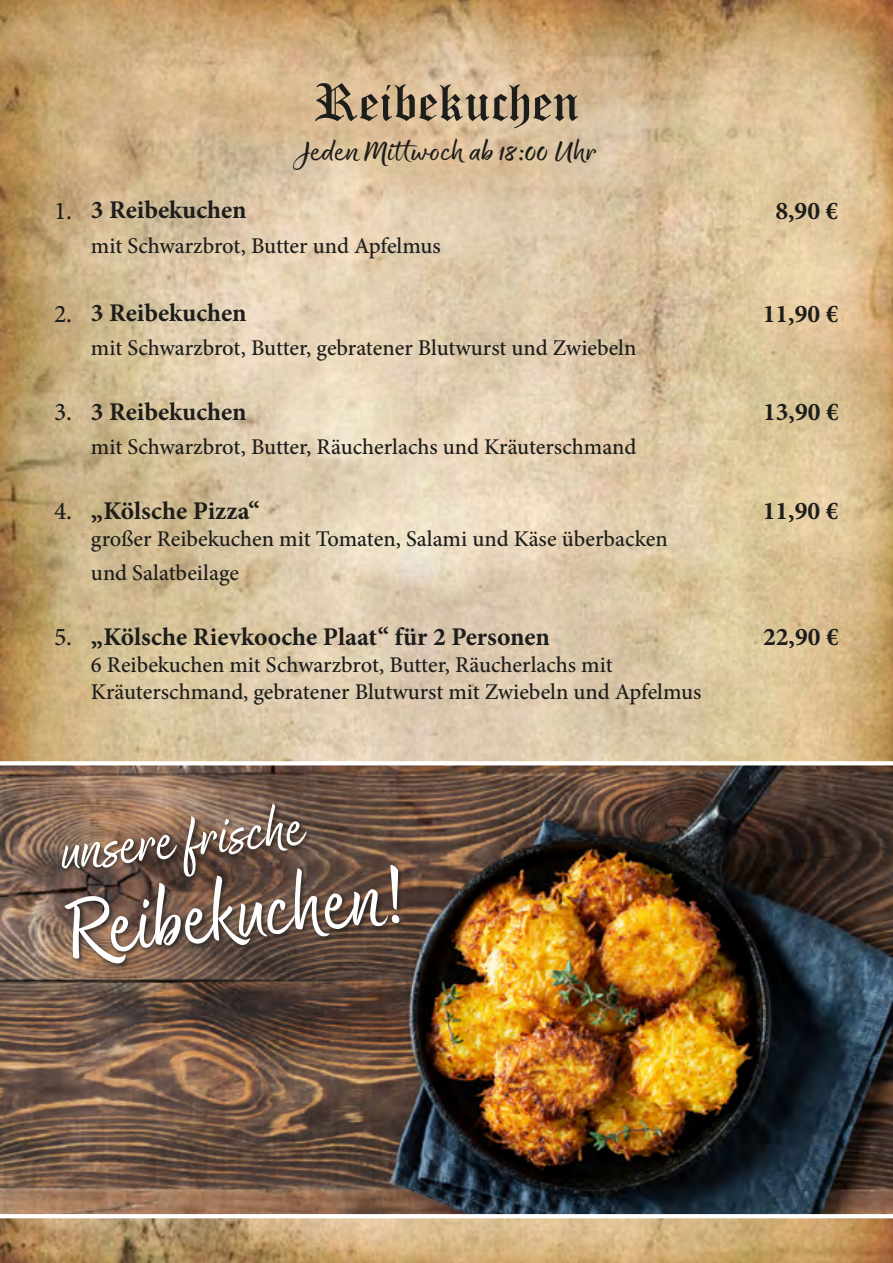
<style>
.page{position:relative;width:893px;height:1263px;background:#fff}
.page>*{position:absolute;margin:0;border:0;box-sizing:border-box;transform-origin:0 0}
.t1{font:93px "Good Karma Smooth Upright";color:#fff}
.t2{font:63px "Good Karma Smooth";color:#fff}
.t3{font:52.5px "Old English Text";color:#1d1d1b}
.t4{font:31.5px "Good Karma Smooth Wide Upright";color:#1d1d1b}
.t5{font:700 25.5px "Minion Pro";color:#1d1d1b}
.t6{font:500 25.5px "Minion Pro";color:#1d1d1b}
.t7{font:500 22.5px/34.2px "Minion Pro";letter-spacing:-.005em;color:#1d1d1b}
</style>
<div class="page">
<img style="left:0;top:0;width:893px;height:1263px">
<img style="left:0;top:761px;width:893px;height:457px">
<div style="left:60px;top:802px;width:345px;height:168px;background:#1d1d1b;opacity:.75"></div>
<h3 class="t3" style="left:314px;top:68px;width:267px">Reibekuchen</h3>
<h3 class="t4" style="left:296px;top:133px;width:303px">Jeden Mittwoch ab 18:00 Uhr</h3>
<p class="t6" style="left:54px;top:194px;width:20px">1.</p>
<p class="t5" style="left:91px;top:192px;width:157px">3 Reibekuchen</p>
<p class="t7" style="left:91px;top:228px;width:351px">mit Schwarzbrot, Butter und Apfelmus</p>
<p class="t6" style="left:54px;top:296px;width:20px">2.</p>
<p class="t5" style="left:91px;top:295px;width:157px">3 Reibekuchen</p>
<p class="t7" style="left:91px;top:331px;width:547px">mit Schwarzbrot, Butter, gebratener Blutwurst und Zwiebeln</p>
<p class="t6" style="left:54px;top:395px;width:20px">3.</p>
<p class="t5" style="left:91px;top:394px;width:157px">3 Reibekuchen</p>
<p class="t7" style="left:91px;top:430px;width:547px">mit Schwarzbrot, Butter, Räucherlachs und Kräuterschmand</p>
<p class="t6" style="left:54px;top:494px;width:20px">4.</p>
<p class="t5" style="left:91px;top:493px;width:170px">„Kölsche Pizza“</p>
<p class="t7" style="left:91px;top:522px;width:578px">großer Reibekuchen mit Tomaten, Salami und Käse überbacken und Salatbeilage</p>
<p class="t6" style="left:54px;top:619px;width:20px">5.</p>
<p class="t5" style="left:91px;top:619px;width:461px">„Kölsche Rievkooche Plaat“ für 2 Personen</p>
<p class="t7" style="left:91px;top:651px;width:612px;line-height:27px">6 Reibekuchen mit Schwarzbrot, Butter, Räucherlachs mit<br>Kräuterschmand, gebratener Blutwurst mit Zwiebeln und Apfelmus</p>
<h2 class="t2" style="left:56px;top:816px;width:246px;rotate:-6deg">unsere frische</h2>
<h1 class="t1" style="left:62px;top:877px;width:342px;rotate:-6deg">Reibekuchen!</h1>
<p class="t5" style="left:775px;top:193px;width:65px">8,90 €</p>
<p class="t5" style="left:763px;top:295px;width:77px">11,90 €</p>
<p class="t5" style="left:763px;top:394px;width:77px">13,90 €</p>
<p class="t5" style="left:763px;top:493px;width:77px">11,90 €</p>
<p class="t5" style="left:763px;top:618px;width:77px">22,90 €</p>
</div>
